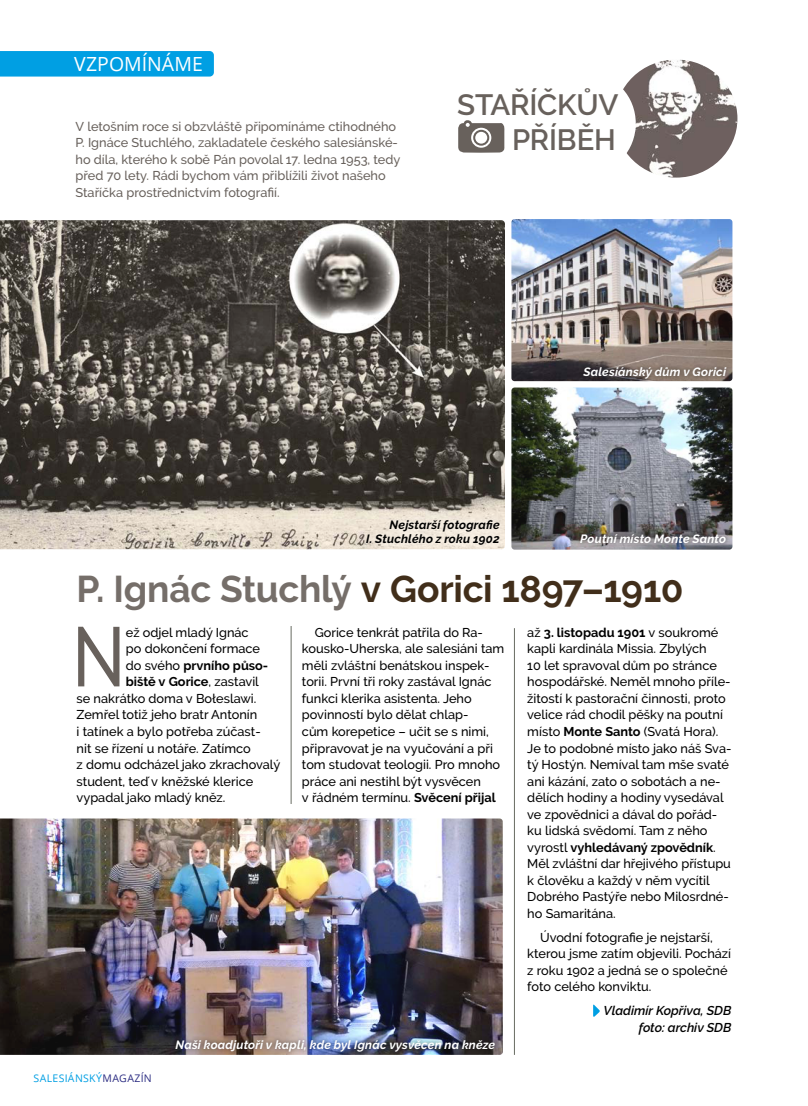
<style>
.page{position:relative;width:808px;height:1106px;background:#fff}
.page>*{position:absolute;margin:0;border:0;box-sizing:border-box;transform-origin:0 0}
.t1{font:500 84px "Raleway";color:#68615c;scale:.82 1}
.t2{font:700 37.05px "Raleway";letter-spacing:-.01em;color:#412e1a}
.t3{font:600 29.25px/35.2px "Raleway";letter-spacing:-.005em;color:#68615c;text-align:right}
.t4{font:19.5px "Open Sans";color:#fff}
.t5{font:500 12.75px/16.5px "Raleway";color:#000}
.t6{font:500 12.75px/16.5px "Raleway";color:#68615c}
.t7{font:700 12.75px "Raleway";color:#000}
.t8{font:italic 600 12.75px/16.5px "Raleway";color:#000;text-align:right}
.t9{font:italic 700 12px "Raleway";letter-spacing:.015em;color:#fff}
.t10{font:italic 700 12px/14.4px "Raleway";letter-spacing:.01em;color:#000;text-align:right}
.t11{font:10.5px "Open Sans";letter-spacing:.035em;color:#009fe3}
.s1{color:#756e69}
.s2{font-weight:500}
.s3{font-weight:700}
.s4{color:#2d2e83}
</style>
<div class="page">
<svg style="left:0;top:51px;width:214px;height:26px;background:#05a0e3"></svg>
<img style="left:623px;top:60px;width:114px;height:118px">
<div style="left:545px;top:74px;width:91px;height:98px;background:#fff;border-radius:50%"></div>
<hr style="left:514px;top:628px;width:1px;height:426px;background:#686b62">
<hr style="left:291px;top:626px;width:1px;height:178px;background:#686b62">
<svg style="left:593px;top:1004px;width:7px;height:13px"></svg>
<svg style="left:458px;top:120px;width:47px;height:33px"></svg>
<svg style="left:471px;top:128px;width:20px;height:20px"></svg>
<div style="left:473px;top:130px;width:16px;height:16px;border:2px solid #68615c;border-radius:50%"></div>
<img style="left:0;top:220px;width:505px;height:329px">
<img style="left:511px;top:219px;width:221px;height:162px">
<img style="left:511px;top:387px;width:221px;height:162px">
<img style="left:0;top:818px;width:503px;height:236px">
<div style="left:357px;top:511px;width:152px;height:43px;background:#fff;opacity:.95"></div>
<div style="left:171px;top:1035px;width:329px;height:20px;background:#000;opacity:.5"></div>
<div style="left:576px;top:530px;width:154px;height:17px;background:#000;opacity:.5"></div>
<div style="left:579px;top:363px;width:152px;height:20px;background:#000;opacity:.5"></div>
<h3 class="t4" style="left:74px;top:50px;width:130px">VZPOMÍNÁME</h3>
<p class="t6" style="left:75px;top:118px;width:326px">V letošním roce si obzvláště připomínáme ctihodného P. Ignáce Stuchlého, zakladatele českého salesiánské&shy;ho díla, kterého k sobě Pán povolal 17. ledna 1953, tedy před 70 lety. Rádi bychom vám přiblížili život našeho Staříčka prostřednictvím fotografií.</p>
<h3 class="t3" style="left:457px;top:87px;width:163px">STAŘÍČKŮV<br>PŘÍBĚH</h3>
<p class="t9" style="left:583px;top:364px;width:144px">Salesiánský dům v Gorici</p>
<p class="t10" style="left:366px;top:517px;width:135px">Nejstarší fotografie<br>I. Stuchlého z roku 1902</p>
<p class="t9" style="left:580px;top:531px;width:147px">Poutní místo Monte Santo</p>
<h2 class="t2" style="left:77px;top:567px;width:608px"><span class="s1">P. Ignác Stuchlý</span> v Gorici 1897–1910</h2>
<p class="t5" style="left:126px;top:624px;width:124px">ež odjel mladý Ignác</p>
<p class="t5" style="left:126px;top:640px;width:136px">po dokončení formace</p>
<p class="t7" style="left:126px;top:658px;width:144px"><span class="s2">do svého</span> prvního půso-</p>
<p class="t7" style="left:126px;top:674px;width:135px">biště v Gorice<span class="s2">, zastavil</span></p>
<p class="t5" style="left:77px;top:690px;width:181px">se nakrátko doma v Bołeslawi.</p>
<p class="t5" style="left:77px;top:706px;width:182px">Zemřel totiž jeho bratr Antonín</p>
<p class="t5" style="left:77px;top:723px;width:186px">i tatínek a bylo potřeba zúčast-</p>
<p class="t5" style="left:77px;top:739px;width:176px">nit se řízení u notáře. Zatímco</p>
<p class="t5" style="left:77px;top:756px;width:205px">z domu odcházel jako zkrachovalý</p>
<p class="t5" style="left:77px;top:772px;width:178px">student, teď v kněžské klerice</p>
<p class="t5" style="left:77px;top:789px;width:150px">vypadal jako mladý kněz.</p>
<h1 class="t1" style="left:72px;top:607px;width:66px">N</h1>
<p class="t5" style="left:302px;top:624px;width:204px;text-indent:13px">Gorice tenkrát patřila do Ra&shy;kousko-Uherska, ale salesiáni tam měli zvláštní benátskou inspek&shy;torii. První tři roky zastával Ignác funkci klerika asistenta. Jeho povinností bylo dělat chlap-<br>cům korepetice – učit se s nimi, připravovat je na vyučování a při tom studovat teologii. Pro mnoho práce ani nestihl být vysvěcen<br>v řádném termínu. <span class="s3">Svěcení přijal</span></p>
<p class="t5" style="left:527px;top:624px;width:206px">až <span class="s3">3. listopadu 1901</span> v soukromé kapli kardinála Missia. Zbylých<br>10 let spravoval dům po stránce hospodářské. Neměl mnoho příle&shy;žitostí k pastorační činnosti, proto velice rád chodil pěšky na poutní místo <span class="s3">Monte Santo</span> (Svatá Hora).<br>Je to podobné místo jako náš Sva&shy;tý Hostýn. Nemíval tam mše svaté ani kázání, zato o sobotách a ne&shy;dělích hodiny a hodiny vysedával ve zpovědnici a dával do pořád&shy;ku lidská svědomí. Tam z něho vyrostl <span class="s3">vyhledávaný zpovědník</span>.<br>Měl zvláštní dar hřejivého přístupu k člověku a každý v něm vycítil<br>Dobrého Pastýře nebo Milosrdné&shy;ho Samaritána.</p>
<p class="t5" style="left:527px;top:929px;width:205px;text-indent:13px">Úvodní fotografie je nejstarší, kterou jsme zatím objevili. Pochází z roku 1902 a jedná se o společné foto celého konviktu.</p>
<p class="t8" style="left:603px;top:1002px;width:129px">Vladimír Kopřiva, SDB foto: archiv SDB</p>
<p class="t11" style="left:34px;top:1070px;width:120px">SALESIÁNSKÝ<span class="s4">MAGAZÍN</span></p>
<p class="t9" style="left:175px;top:1037px;width:321px">Naši koadjutoři v kapli, kde byl Ignác vysvěcen na kněze</p>
</div>
